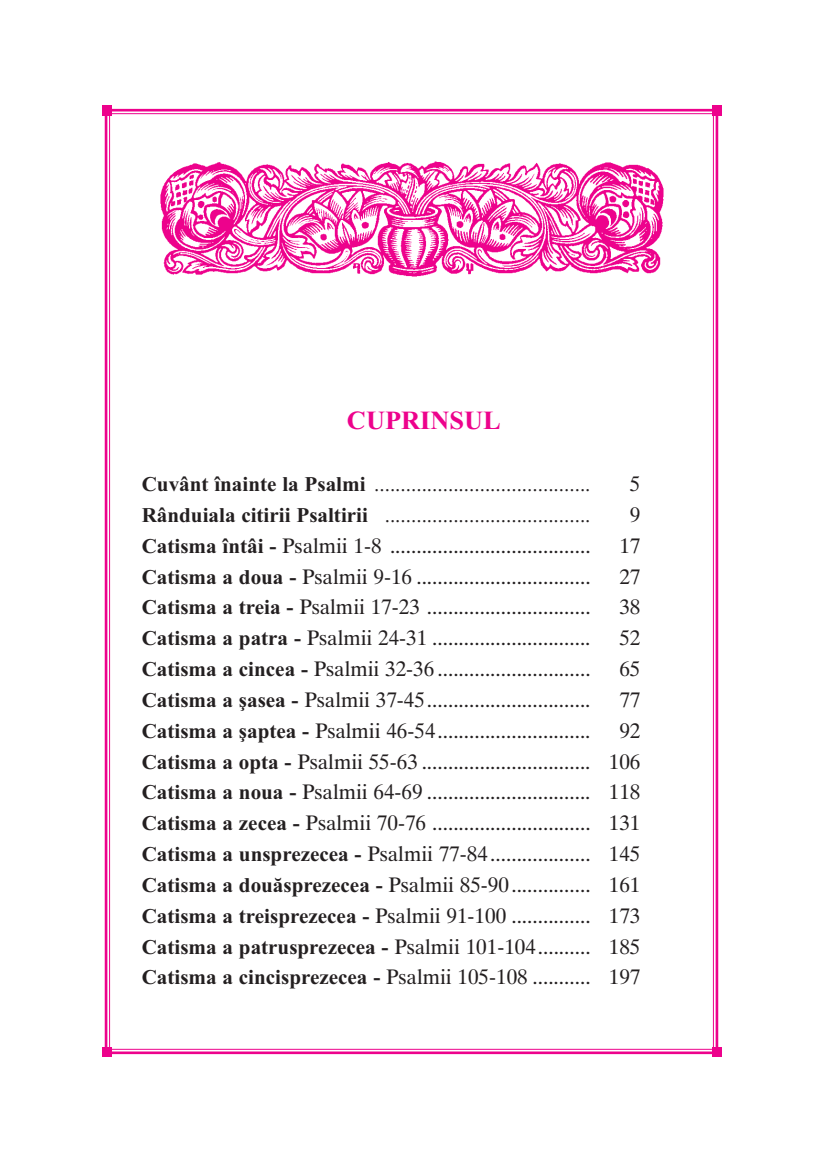
<style>
.page{position:relative;width:823px;height:1163px;background:#fff}
.page>*{position:absolute;margin:0;border:0;box-sizing:border-box;transform-origin:0 0}
.t1{font:700 26.2px "Times New Roman";color:#ed028c}
.t2{font:21px/30.8px "Times New Roman Normal";color:#231f20;text-align:justify}
.t3{font:21px "Times New Roman";color:#231f20}
.s1{font-weight:700}
.s2{font-family:"Times New Roman";font-weight:700}
</style>
<div class="page">
<div style="left:105px;top:109px;width:612px;height:944px;border:3px solid #ed028c"></div>
<div style="left:102px;top:106px;width:10px;height:10px;background:#ed028c"></div>
<div style="left:711px;top:106px;width:10px;height:10px;background:#ed028c"></div>
<div style="left:102px;top:1046px;width:10px;height:10px;background:#ed028c"></div>
<div style="left:711px;top:1046px;width:10px;height:10px;background:#ed028c"></div>
<img style="left:160px;top:161px;width:504px;height:116px">
<p class="t1" style="left:347px;top:405px;width:155px">CUPRINSUL</p>
<p class="t3" style="left:142px;top:471px;width:450px"><span class="s1">Cuvânt înainte la Psalmi</span> .........................................</p>
<p class="t2" style="left:629px;top:468px;width:12px">5</p>
<p class="t3" style="left:142px;top:502px;width:450px"><span class="s1">Rânduiala citirii Psaltirii</span> .......................................</p>
<p class="t2" style="left:629px;top:499px;width:12px">9</p>
<p class="t2" style="left:142px;top:530px;width:450px"><span class="s2">Catisma întâi -</span> Psalmii 1-8 ......................................</p>
<p class="t2" style="left:619px;top:530px;width:23px">17</p>
<p class="t2" style="left:142px;top:561px;width:450px"><span class="s2">Catisma a doua -</span> Psalmii 9-16 .................................</p>
<p class="t2" style="left:619px;top:561px;width:23px">27</p>
<p class="t2" style="left:142px;top:591px;width:450px"><span class="s2">Catisma a treia -</span> Psalmii 17-23 ...............................</p>
<p class="t2" style="left:619px;top:591px;width:23px">38</p>
<p class="t2" style="left:142px;top:622px;width:450px"><span class="s2">Catisma a patra -</span> Psalmii 24-31 ..............................</p>
<p class="t2" style="left:619px;top:622px;width:23px">52</p>
<p class="t2" style="left:142px;top:653px;width:450px"><span class="s2">Catisma a cincea -</span> Psalmii 32-36 .............................</p>
<p class="t2" style="left:619px;top:653px;width:23px">65</p>
<p class="t2" style="left:142px;top:684px;width:450px"><span class="s2">Catisma a şasea -</span> Psalmii 37-45...............................</p>
<p class="t2" style="left:619px;top:684px;width:23px">77</p>
<p class="t2" style="left:142px;top:715px;width:450px"><span class="s2">Catisma a şaptea -</span> Psalmii 46-54.............................</p>
<p class="t2" style="left:142px;top:715px;width:500px;text-indent:477px">92<br><span class="s2">Catisma a opta -</span> Psalmii 55-63 ................................ 106<br><span class="s2">Catisma a noua -</span> Psalmii 64-69 ............................... 118<br><span class="s2">Catisma a zecea -</span> Psalmii 70-76 .............................. 131<br><span class="s2">Catisma a unsprezecea -</span> Psalmii 77-84................... 145<br><span class="s2">Catisma a douăsprezecea -</span> Psalmii 85-90............... 161<br><span class="s2">Catisma a treisprezecea -</span> Psalmii 91-100 ............... 173<br><span class="s2">Catisma a patrusprezecea -</span> Psalmii 101-104.......... 185<br><span class="s2">Catisma a cincisprezecea -</span> Psalmii 105-108 ........... 197</p>
</div>
